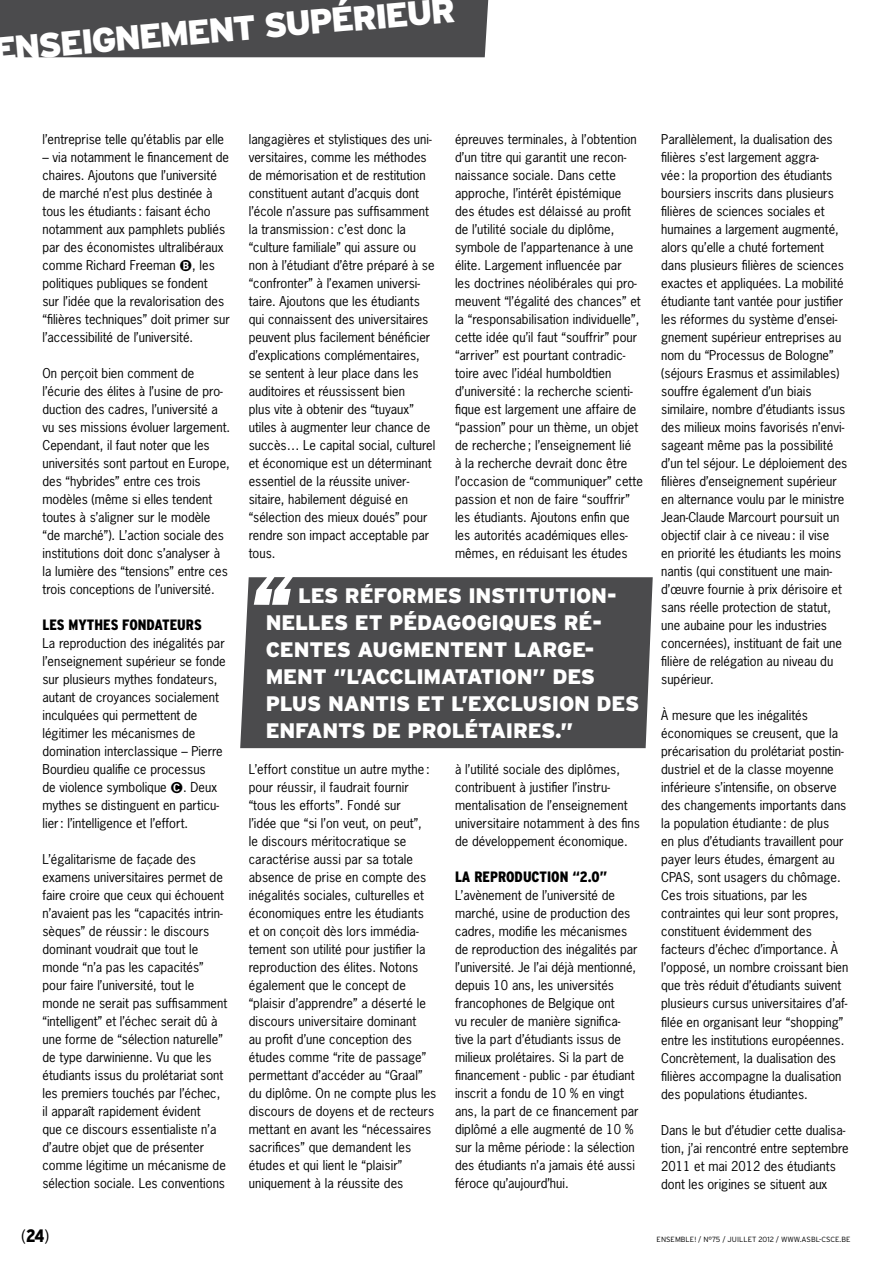
<style>
.page{position:relative;width:893px;height:1263px;background:#fff}
.page>*{position:absolute;margin:0;border:0;box-sizing:border-box;transform-origin:0 0}
.t1{font:900 34.5px "Interstate";color:#fff}
.t2{font:900 21px/27px "Interstate";letter-spacing:-.01em;color:#fff}
.t3{font:300 condensed 18px "Interstate";color:#000}
.t4{font:900 condensed 15px "Interstate";letter-spacing:.095em;color:#000}
.t5{font:12.75px/18px "News Gothic Std";color:#000}
.t6{font:300 7.5px "Interstate";color:#000}
.s1{font-weight:900}
</style>
<div class="page">
<div style="left:0;top:0;width:489px;height:57px;background:#4b4b4d"></div>
<div style="left:240px;top:577px;width:413px;height:171px;background:#4b4b4d"></div>
<h1 class="t1" style="left:-9px;top:30px;width:465px;rotate:-5deg">ENSEIGNEMENT SUPÉRIEUR</h1>
<p class="t5" style="left:43px;top:130px;width:183px">l’entreprise telle qu’établis par elle</p>
<p class="t5" style="left:43px;top:148px;width:188px">– via notamment le financement de chaires. Ajoutons que l’université de marché n’est plus destinée à tous les étudiants : faisant écho notamment aux pamphlets publiés par des économistes ultralibéraux comme Richard Freeman</p>
<p class="t5" style="left:43px;top:256px;width:189px;text-indent:150px">, les politiques publiques se fondent<br>sur l’idée que la revalorisation des “filières techniques” doit primer sur l’accessibilité de l’université.</p>
<p class="t5" style="left:43px;top:364px;width:189px">On perçoit bien comment de l’écurie des élites à l’usine de pro&shy;duction des cadres, l’université a vu ses missions évoluer largement.<br>Cependant, il faut noter que les universités sont partout en Europe, des “hybrides” entre ces trois modèles (même si elles tendent toutes à s’aligner sur le modèle “de marché”). L’action sociale des institutions doit donc s’analyser à la lumière des “tensions” entre ces trois conceptions de l’université.</p>
<p class="t4" style="left:43px;top:616px;width:161px">LES MYTHES FONDATEURS</p>
<p class="t5" style="left:43px;top:634px;width:185px">La reproduction des inégalités par l’enseignement supérieur se fonde sur plusieurs mythes fondateurs, autant de croyances socialement inculquées qui permettent de légitimer les mécanismes de domination interclassique – Pierre<br>Bourdieu qualifie ce processus<br>de violence symbolique</p>
<p class="t5" style="left:43px;top:778px;width:178px;text-indent:141px">. Deux mythes se distinguent en particu&shy;lier: l’intelligence et l’effort.</p>
<p class="t5" style="left:43px;top:850px;width:186px">L’égalitarisme de façade des examens universitaires permet de faire croire que ceux qui échouent n’avaient pas les “capacités intrin&shy;sèques” de réussir: le discours dominant voudrait que tout le monde “n’a pas les capacités” pour faire l’université, tout le monde ne serait pas suffisamment “intelligent” et l’échec serait dû à une forme de “sélection naturelle” de type darwinienne. Vu que les étudiants issus du prolétariat sont les premiers touchés par l’échec, il apparaît rapidement évident<br>que ce discours essentialiste n’a d’autre objet que de présenter comme légitime un mécanisme de sélection sociale. Les conventions</p>
<p class="t5" style="left:249px;top:130px;width:188px">langagières et stylistiques des uni&shy;versitaires, comme les méthodes de mémorisation et de restitution constituent autant d’acquis dont l’école n’assure pas suffisamment la transmission : c’est donc la “culture familiale” qui assure ou non à l’étudiant d’être préparé à se “confronter” à l’examen universi&shy;taire. Ajoutons que les étudiants qui connaissent des universitaires peuvent plus facilement bénéficier d’explications complémentaires, se sentent à leur place dans les auditoires et réussissent bien<br>plus vite à obtenir des “tuyaux” utiles à augmenter leur chance de succès… Le capital social, culturel et économique est un déterminant essentiel de la réussite univer&shy;sitaire, habilement déguisé en “sélection des mieux doués” pour rendre son impact acceptable par tous.</p>
<p class="t5" style="left:455px;top:130px;width:189px">épreuves terminales, à l’obtention d’un titre qui garantit une recon&shy;naissance sociale. Dans cette approche, l’intérêt épistémique des études est délaissé au profit de l’utilité sociale du diplôme, symbole de l’appartenance à une élite. Largement influencée par<br>les doctrines néolibérales qui pro&shy;meuvent “l’égalité des chances” et la “responsabilisation individuelle”, cette idée qu’il faut “souffrir” pour “arriver” est pourtant contradic&shy;toire avec l’idéal humboldtien d’université : la recherche scienti&shy;fique est largement une affaire de “passion” pour un thème, un objet de recherche ; l’enseignement lié<br>à la recherche devrait donc être l’occasion de “communiquer” cette passion et non de faire “souffrir” les étudiants. Ajoutons enfin que les autorités académiques elles&shy;mêmes, en réduisant les études</p>
<p class="t5" style="left:661px;top:130px;width:188px">Parallèlement, la dualisation des filières s’est largement aggra-<br>vée: la proportion des étudiants boursiers inscrits dans plusieurs filières de sciences sociales et humaines a largement augmenté, alors qu’elle a chuté fortement dans plusieurs filières de sciences exactes et appliquées. La mobilité étudiante tant vantée pour justifier les réformes du système d’ensei&shy;gnement supérieur entreprises au nom du “Processus de Bologne” (séjours Erasmus et assimilables) souffre également d’un biais similaire, nombre d’étudiants issus des milieux moins favorisés n’envi&shy;sageant même pas la possibilité d’un tel séjour. Le déploiement des filières d’enseignement supérieur en alternance voulu par le ministre Jean-Claude Marcourt poursuit un objectif clair à ce niveau : il vise<br>en priorité les étudiants les moins nantis (qui constituent une main&shy;d’œuvre fournie à prix dérisoire et sans réelle protection de statut, une aubaine pour les industries concernées), instituant de fait une filière de relégation au niveau du supérieur.</p>
<p class="t5" style="left:661px;top:706px;width:189px">À mesure que les inégalités économiques se creusent, que la précarisation du prolétariat postin&shy;dustriel et de la classe moyenne inférieure s’intensifie, on observe des changements importants dans la population étudiante: de plus<br>en plus d’étudiants travaillent pour payer leurs études, émargent au CPAS, sont usagers du chômage.<br>Ces trois situations, par les contraintes qui leur sont propres, constituent évidemment des facteurs d’échec d’importance. À l’opposé, un nombre croissant bien que très réduit d’étudiants suivent plusieurs cursus universitaires d’af&shy;filée en organisant leur “shopping” entre les institutions européennes.<br>Concrètement, la dualisation des filières accompagne la dualisation des populations étudiantes.</p>
<p class="t5" style="left:661px;top:1120px;width:189px">Dans le but d’étudier cette dualisa&shy;tion, j’ai rencontré entre septembre 2011 et mai 2012 des étudiants dont les origines se situent aux</p>
<h2 class="t2" style="left:266px;top:582px;width:375px;text-indent:26px">LES RÉFORMES INSTITUTION-<br>NELLES ET PÉDAGOGIQUES RÉ-<br>CENTES AUGMENTENT LARGE-<br>MENT ‘’L’ACCLIMATATION’’ DES<br>PLUS NANTIS ET L’EXCLUSION DES<br>ENFANTS DE PROLÉTAIRES.”</h2>
<p class="t5" style="left:249px;top:760px;width:189px">L’effort constitue un autre mythe : pour réussir, il faudrait fournir “tous les efforts”. Fondé sur<br>l’idée que “si l’on veut, on peut”,<br>le discours méritocratique se caractérise aussi par sa totale absence de prise en compte des inégalités sociales, culturelles et économiques entre les étudiants et on conçoit dès lors immédia&shy;tement son utilité pour justifier la reproduction des élites. Notons également que le concept de “plaisir d’apprendre” a déserté le discours universitaire dominant<br>au profit d’une conception des études comme “rite de passage” permettant d’accéder au “Graal” du diplôme. On ne compte plus les discours de doyens et de recteurs mettant en avant les “nécessaires sacrifices” que demandent les études et qui lient le “plaisir” uniquement à la réussite des</p>
<p class="t5" style="left:455px;top:760px;width:187px">à l’utilité sociale des diplômes, contribuent à justifier l’instru&shy;mentalisation de l’enseignement universitaire notamment à des fins de développement économique.</p>
<p class="t4" style="left:455px;top:868px;width:154px">LA REPRODUCTION “2.0”</p>
<p class="t5" style="left:455px;top:886px;width:185px">L’avènement de l’université de marché, usine de production des cadres, modifie les mécanismes de reproduction des inégalités par l’université. Je l’ai déjà mentionné, depuis 10 ans, les universités francophones de Belgique ont<br>vu reculer de manière significa&shy;tive la part d’étudiants issus de milieux prolétaires. Si la part de financement - public - par étudiant inscrit a fondu de 10 % en vingt ans, la part de ce financement par diplômé a elle augmenté de 10 % sur la même période: la sélection des étudiants n’a jamais été aussi féroce qu’aujourd’hui.</p>
<h3 class="t3" style="left:21px;top:1225px;width:30px">(<span class="s1">24</span>)</h3>
<p class="t6" style="left:657px;top:1235px;width:190px">ENSEMBLE! / N°75 / JUILLET 2012 / WWW.ASBL-CSCE.BE</p>
</div>
